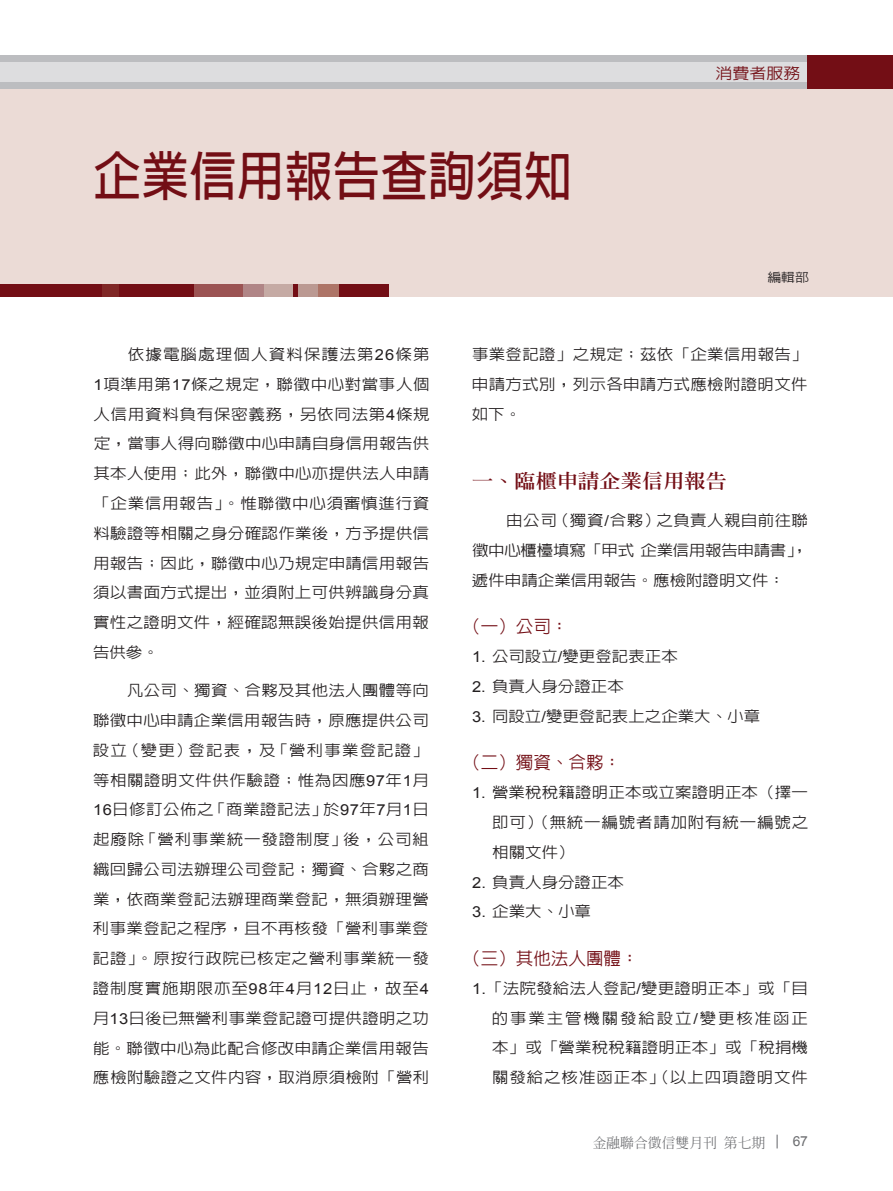
<style>
.page{position:relative;width:893px;height:1191px;background:#fff}
.page>*{position:absolute;margin:0;border:0;box-sizing:border-box;transform-origin:0 0}
.t1{font:700 53.1px "AR Hei B5";color:#730e15;scale:.9 1}
.t2{font:800 19.2px "AR Ming B5";color:#730e15;scale:1.11 1}
.t3{font:500 17.55px "AR Hei B5";color:#730e15}
.t4{font:500 15.3px "AR Hei B5";color:#730e15;scale:1.11 1}
.t5{font:500 15.15px/29.7px "AR Hei B5";letter-spacing:.02em;color:#231f20;text-align:justify;scale:1.09 1}
.t6{font:500 15.15px "AR Hei B5";color:#231f20;scale:1.09 1}
.t7{font:500 13.8px "AR Ming B5";color:#6c6d70}
.t8{font:13.8px "Arial";color:#6c6d70}
.t9{font:500 12.45px "AR Hei B5";color:#231f20;scale:1.11 1}
.s1{font-family:"Arial";font-weight:400}
</style>
<div class="page">
<svg style="left:777px;top:1134px;width:1px;height:14px"></svg>
<div style="left:0;top:55px;width:825px;height:34px;background:#bcbdc0"></div>
<div style="left:0;top:63px;width:808px;height:19px;background:#dddddf"></div>
<div style="left:808px;top:55px;width:85px;height:34px;background:#730e15"></div>
<div style="left:0;top:89px;width:893px;height:208px;background:#ebdbd6"></div>
<div style="left:0;top:284px;width:388px;height:13px;background:#730e15"></div>
<div style="left:264px;top:284px;width:75px;height:13px;background:#ad7467"></div>
<div style="left:194px;top:284px;width:102px;height:13px;background:#9b5353"></div>
<svg style="left:243px;top:284px;width:75px;height:13px"></svg>
<hr style="left:294px;top:284px;width:4px;height:13px;background:#730e15">
<div style="left:102px;top:284px;width:17px;height:13px;background:#802726"></div>
<h1 class="t1" style="left:94px;top:149px;width:533px">企業信用報告查詢須知</h1>
<p class="t4" style="left:715px;top:65px;width:78px">消費者服務</p>
<p class="t9" style="left:767px;top:271px;width:39px">編輯部</p>
<p class="t5" style="left:93px;top:339px;width:310px;text-indent:35px">依據電腦處理個人資料保護法第<span class="s1">26</span>條第<span class="s1">1</span>項準用第<span class="s1">17</span>條之規定，聯徵中心對當事人個人信用資料負有保密義務，另依同法第<span class="s1">4</span>條規定，當事人得向聯徵中心申請自身信用報告供其本人使用；此外，聯徵中心亦提供法人申請「企業信用報告」。惟聯徵中心須審慎進行資料驗證等相關之身分確認作業後，方予提供信用報告；因此，聯徵中心乃規定申請信用報告須以書面方式提出，並須附上可供辨識身分真實性之證明文件，經確認無誤後始提供信用報告供參。</p>
<p class="t5" style="left:93px;top:675px;width:310px;text-indent:34px">凡公司、獨資、合夥及其他法人團體等向聯徵中心申請企業信用報告時，原應提供公司設立（變更）登記表，及「營利事業登記證」等相關證明文件供作驗證；惟為因應<span class="s1">97</span>年<span class="s1">1</span>月<span class="s1">16</span>日修訂公佈之「商業證記法」於<span class="s1">97</span>年<span class="s1">7</span>月<span class="s1">1</span>日起廢除「營利事業統一發證制度」後，公司組織回歸公司法辦理公司登記；獨資、合夥之商業，依商業登記法辦理商業登記，無須辦理營利事業登記之程序，且不再核發「營利事業登記證」。原按行政院已核定之營利事業統一發證制度實施期限亦至<span class="s1">98</span>年<span class="s1">4</span>月<span class="s1">12</span>日止，故至<span class="s1">4</span>月<span class="s1">13</span>日後已無營利事業登記證可提供證明之功能。聯徵中心為此配合修改申請企業信用報告應檢附驗證之文件內容，取消原須檢附「營利</p>
<p class="t5" style="left:472px;top:339px;width:310px">事業登記證」之規定；茲依「企業信用報告」申請方式別，列示各申請方式應檢附證明文件如下。</p>
<p class="t2" style="left:472px;top:471px;width:231px">一、臨櫃申請企業信用報告</p>
<p class="t5" style="left:472px;top:505px;width:310px;text-indent:34px">由公司（獨資<span class="s1">/</span>合夥）之負責人親自前往聯徵中心櫃檯填寫「甲式企業信用報告申請書」，遞件申請企業信用報告。應檢附證明文件：</p>
<p class="t3" style="left:463px;top:618px;width:107px">（一）公司：</p>
<p class="t6" style="left:472px;top:649px;width:190px"><span class="s1">1.</span> 公司設立<span class="s1">/</span>變更登記表正本</p>
<p class="t6" style="left:472px;top:678px;width:141px"><span class="s1">2.</span> 負責人身分證正本</p>
<p class="t6" style="left:472px;top:708px;width:266px"><span class="s1">3.</span> 同設立<span class="s1">/</span>變更登記表上之企業大、小章</p>
<p class="t3" style="left:463px;top:754px;width:159px">（二）獨資、合夥：</p>
<p class="t5" style="left:492px;top:777px;width:291px;text-indent:-20px"><span class="s1">1.</span> 營業稅稅籍證明正本或立案證明正本（擇一即可）（無統一編號者請加附有統一編號之相關文件）</p>
<p class="t6" style="left:472px;top:874px;width:141px"><span class="s1">2.</span> 負責人身分證正本</p>
<p class="t5" style="left:472px;top:896px;width:111px"><span class="s1">3.</span> 企業大、小章</p>
<p class="t3" style="left:463px;top:949px;width:177px">（三）其他法人團體：</p>
<p class="t5" style="left:492px;top:973px;width:292px;text-indent:-20px"><span class="s1">1.</span>「法院發給法人登記<span class="s1">/</span>變更證明正本」或「目的事業主管機關發給設立<span class="s1">/</span>變更核准函正本」或「營業稅稅籍證明正本」或「稅捐機關發給之核准函正本」（以上四項證明文件</p>
<p class="t7" style="left:593px;top:1135px;width:174px">金融聯合徵信雙月刊第七期</p>
<p class="t8" style="left:793px;top:1132px;width:17px">67</p>
</div>
